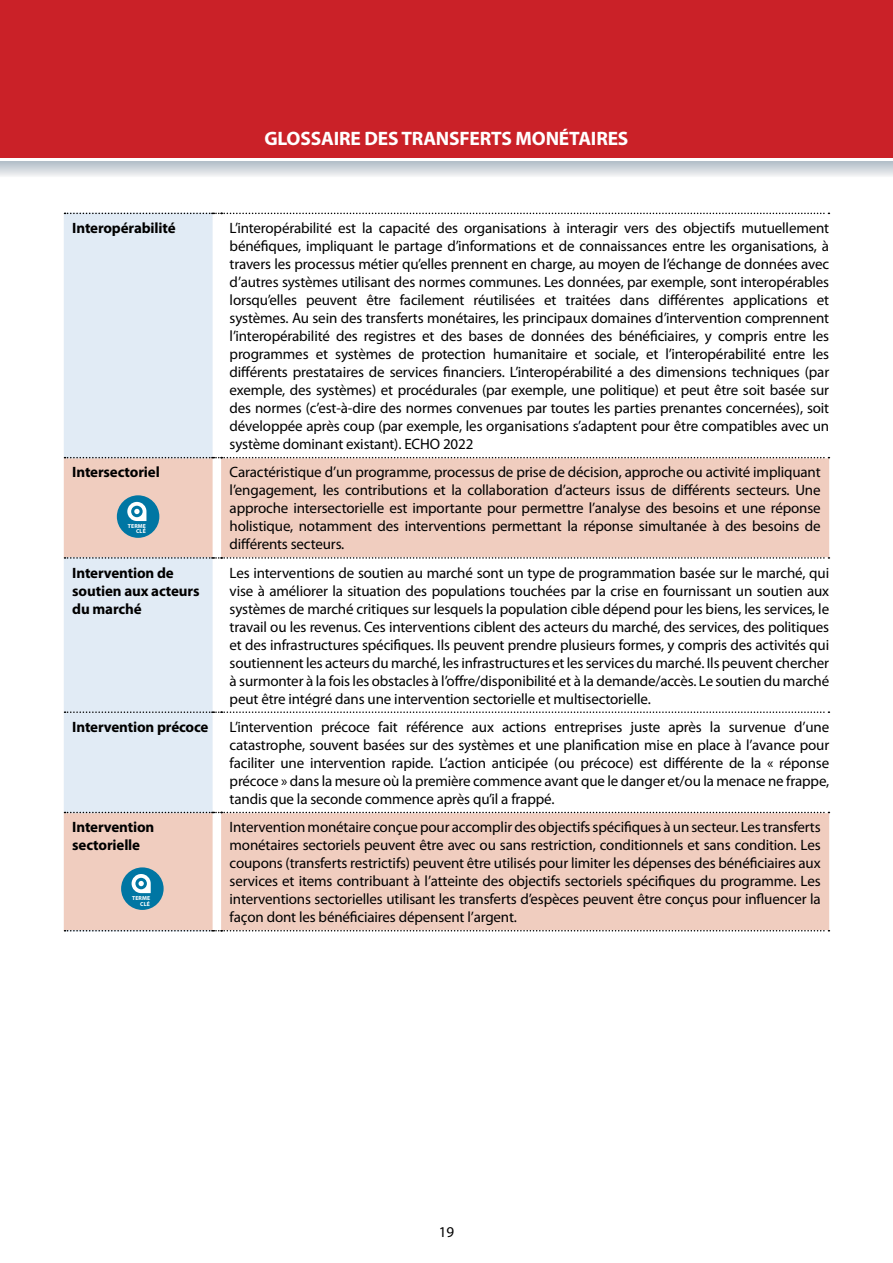
<style>
.page{position:relative;width:893px;height:1263px;background:#fff}
.page>*{position:absolute;margin:0;border:0;box-sizing:border-box;transform-origin:0 0}
.t1{font:700 19.5px "Myriad Pro";letter-spacing:-.01em;color:#fff}
.t2{font:15px/18px "Myriad Pro";letter-spacing:-.01em;color:#000;text-align:justify}
.t3{font:700 15px/18px "Myriad Pro";letter-spacing:-.01em;color:#000}
.t4{font:700 5.7px "Myriad Pro";letter-spacing:.02em;color:#fff}
</style>
<div class="page">
<div style="left:0;top:0;width:893px;height:157px;background:#ca2128"></div>
<div style="left:64px;top:213px;width:149px;height:245px;background:#e1ebf5"></div>
<svg style="left:64px;top:458px;width:765px;height:473px"></svg>
<svg style="left:65px;top:213px;width:764px;height:1px"></svg>
<svg style="left:65px;top:457px;width:764px;height:1px"></svg>
<svg style="left:65px;top:557px;width:764px;height:2px"></svg>
<svg style="left:65px;top:711px;width:764px;height:2px"></svg>
<svg style="left:65px;top:812px;width:764px;height:1px"></svg>
<svg style="left:65px;top:930px;width:764px;height:1px"></svg>
<div style="left:117px;top:495px;width:42px;height:43px;background:#0076a3;border-radius:50%"></div>
<svg style="left:127px;top:502px;width:19px;height:19px"></svg>
<div style="left:121px;top:867px;width:43px;height:43px;background:#0076a3;border-radius:50%"></div>
<svg style="left:132px;top:874px;width:19px;height:19px"></svg>
<svg style="left:0;top:162px;width:893px;height:14px;background:#d2d8dd"></svg>
<h1 class="t1" style="left:265px;top:126px;width:365px">GLOSSAIRE DES TRANSFERTS MONÉTAIRES</h1>
<p class="t3" style="left:72px;top:219px;width:105px">Interopérabilité</p>
<p class="t2" style="left:230px;top:219px;width:601px">L’interopérabilité est la capacité des organisations à interagir vers des objectifs mutuellement bénéfiques, impliquant le partage d’informations et de connaissances entre les organisations, à travers les processus métier qu’elles prennent en charge, au moyen de l’échange de données avec d’autres systèmes utilisant des normes communes. Les données, par exemple, sont interopérables lorsqu’elles peuvent être facilement réutilisées et traitées dans différentes applications et systèmes. Au sein des transferts monétaires, les principaux domaines d’intervention comprennent l’interopérabilité des registres et des bases de données des bénéficiaires, y compris entre les programmes et systèmes de protection humanitaire et sociale, et l’interopérabilité entre les différents prestataires de services financiers. L’interopérabilité a des dimensions techniques (par exemple, des systèmes) et procédurales (par exemple, une politique) et peut être soit basée sur des normes (c’est-à-dire des normes convenues par toutes les parties prenantes concernées), soit développée après coup (par exemple, les organisations s’adaptent pour être compatibles avec un système dominant existant). ECHO 2022</p>
<p class="t3" style="left:72px;top:463px;width:89px">Intersectoriel</p>
<p class="t2" style="left:230px;top:463px;width:593px">Caractéristique d’un programme, processus de prise de décision, approche ou activité impliquant l’engagement, les contributions et la collaboration d’acteurs issus de différents secteurs. Une approche intersectorielle est importante pour permettre l’analyse des besoins et une réponse holistique, notamment des interventions permettant la réponse simultanée à des besoins de différents secteurs.</p>
<p class="t3" style="left:72px;top:563px;width:129px">Intervention de soutien aux acteurs du marché</p>
<p class="t2" style="left:230px;top:563px;width:601px">Les interventions de soutien au marché sont un type de programmation basée sur le marché, qui vise à améliorer la situation des populations touchées par la crise en fournissant un soutien aux systèmes de marché critiques sur lesquels la population cible dépend pour les biens, les services, le travail ou les revenus. Ces interventions ciblent des acteurs du marché, des services, des politiques et des infrastructures spécifiques. Ils peuvent prendre plusieurs formes, y compris des activités qui soutiennent les acteurs du marché, les infrastructures et les services du marché. Ils peuvent chercher à surmonter à la fois les obstacles à l’offre/disponibilité et à la demande/accès. Le soutien du marché peut être intégré dans une intervention sectorielle et multisectorielle.</p>
<p class="t3" style="left:72px;top:717px;width:138px">Intervention précoce</p>
<p class="t2" style="left:230px;top:718px;width:601px">L’intervention précoce fait référence aux actions entreprises juste après la survenue d’une catastrophe, souvent basées sur des systèmes et une planification mise en place à l’avance pour faciliter une intervention rapide. L’action anticipée (ou précoce) est différente de la « réponse précoce » dans la mesure où la première commence avant que le danger et/ou la menace ne frappe, tandis que la seconde commence après qu’il a frappé.</p>
<p class="t3" style="left:72px;top:818px;width:84px">Intervention sectorielle</p>
<p class="t2" style="left:230px;top:818px;width:593px">Intervention monétaire conçue pour accomplir des objectifs spécifiques à un secteur. Les transferts monétaires sectoriels peuvent être avec ou sans restriction, conditionnels et sans condition. Les coupons (transferts restrictifs) peuvent être utilisés pour limiter les dépenses des bénéficiaires aux services et items contribuant à l’atteinte des objectifs sectoriels spécifiques du programme. Les interventions sectorielles utilisant les transferts d’espèces peuvent être conçus pour influencer la façon dont les bénéficiaires dépensent l’argent.</p>
<p class="t4" style="left:128px;top:522px;width:19px">TERME</p>
<p class="t4" style="left:136px;top:528px;width:11px">CLÉ</p>
<p class="t4" style="left:132px;top:894px;width:19px">TERME</p>
<p class="t4" style="left:140px;top:900px;width:11px">CLÉ</p>
<p class="t2" style="left:439px;top:1222px;width:17px">19</p>
</div>
